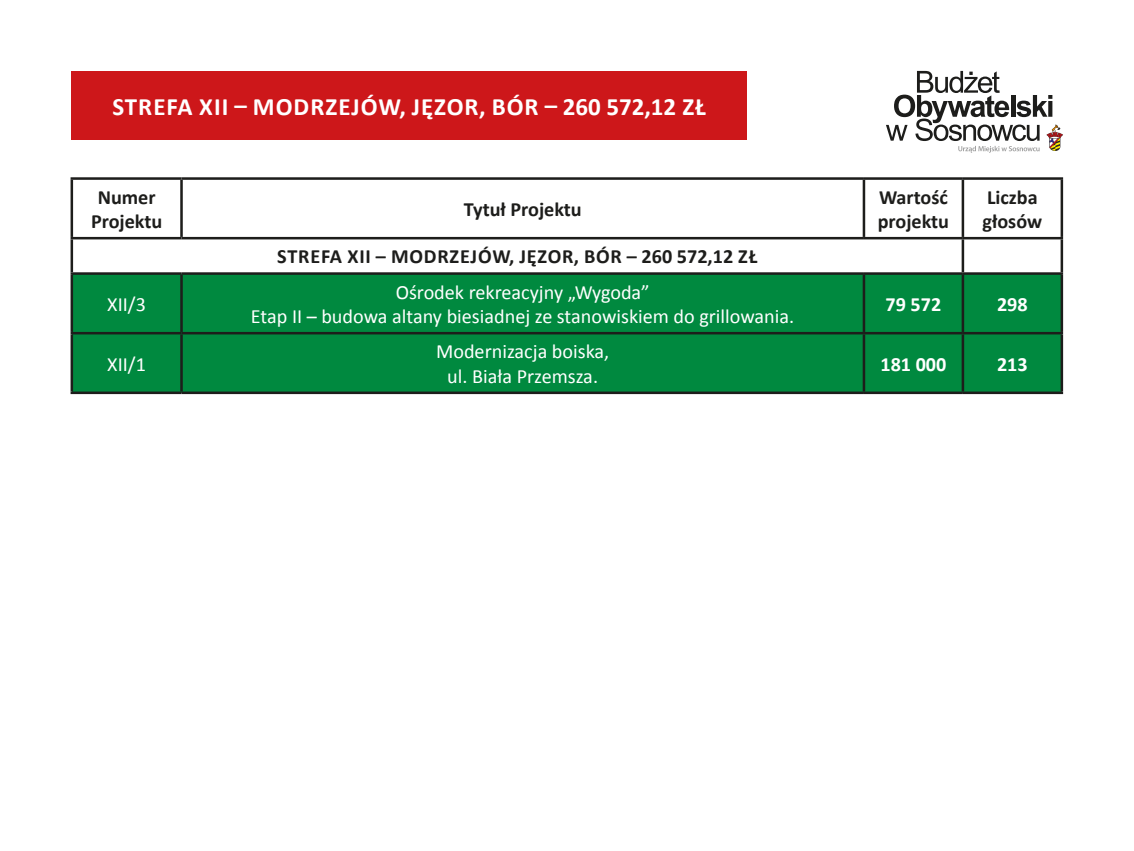
<style>
.page{position:relative;width:1134px;height:851px;background:#fff}
.page>*{position:absolute;margin:0;border:0;box-sizing:border-box;transform-origin:0 0}
.t1{font:700 25px "Calibri";letter-spacing:.04em;color:#fff}
.Styl_akapitowy_1{font:20.25px/24.2px "Calibri";color:#fff;text-align:center}
.Styl_akapitowy_1-2{font:700 20.25px "Calibri";letter-spacing:.04em;color:#1d1d1b}
.Styl_akapitowy_1-3{font:700 20.25px/24.2px "Calibri";color:#1d1d1b;text-align:center}
.t2{font:700 20.12px/24.2px "Calibri";color:#1d1d1b}
.Styl_akapitowy_1-4{font:700 20.12px "Calibri";color:#fff}
</style>
<div class="page">
<svg style="left:886px;top:71px;width:177px;height:82px"></svg>
<div style="left:71px;top:71px;width:676px;height:69px;background:#cd171a"></div>
<div style="left:73px;top:275px;width:987px;height:116px;background:#00893f"></div>
<hr style="left:71px;top:177px;width:110px;height:3px;background:#1d1d1b">
<hr style="left:71px;top:180px;width:2px;height:57px;background:#1d1d1b">
<hr style="left:181px;top:177px;width:683px;height:3px;background:#1d1d1b">
<hr style="left:180px;top:180px;width:3px;height:57px;background:#1d1d1b">
<hr style="left:864px;top:177px;width:99px;height:3px;background:#1d1d1b">
<hr style="left:863px;top:180px;width:2px;height:57px;background:#1d1d1b">
<hr style="left:963px;top:177px;width:100px;height:3px;background:#1d1d1b">
<hr style="left:962px;top:180px;width:2px;height:57px;background:#1d1d1b">
<hr style="left:1060px;top:180px;width:3px;height:57px;background:#1d1d1b">
<hr style="left:71px;top:237px;width:110px;height:2px;background:#1d1d1b">
<hr style="left:71px;top:239px;width:2px;height:33px;background:#1d1d1b">
<hr style="left:181px;top:237px;width:683px;height:2px;background:#1d1d1b">
<hr style="left:864px;top:237px;width:99px;height:2px;background:#1d1d1b">
<hr style="left:963px;top:237px;width:100px;height:2px;background:#1d1d1b">
<hr style="left:962px;top:239px;width:2px;height:33px;background:#1d1d1b">
<hr style="left:1060px;top:239px;width:3px;height:33px;background:#1d1d1b">
<hr style="left:71px;top:272px;width:110px;height:3px;background:#1d1d1b">
<hr style="left:71px;top:275px;width:2px;height:57px;background:#1d1d1b">
<hr style="left:181px;top:272px;width:683px;height:3px;background:#1d1d1b">
<hr style="left:180px;top:275px;width:3px;height:57px;background:#1d1d1b">
<hr style="left:864px;top:272px;width:99px;height:3px;background:#1d1d1b">
<hr style="left:863px;top:275px;width:2px;height:57px;background:#1d1d1b">
<hr style="left:963px;top:272px;width:100px;height:3px;background:#1d1d1b">
<hr style="left:962px;top:275px;width:2px;height:57px;background:#1d1d1b">
<hr style="left:1060px;top:275px;width:3px;height:57px;background:#1d1d1b">
<hr style="left:71px;top:332px;width:110px;height:2px;background:#1d1d1b">
<hr style="left:71px;top:334px;width:2px;height:57px;background:#1d1d1b">
<hr style="left:181px;top:332px;width:683px;height:2px;background:#1d1d1b">
<hr style="left:180px;top:334px;width:3px;height:57px;background:#1d1d1b">
<hr style="left:864px;top:332px;width:99px;height:2px;background:#1d1d1b">
<hr style="left:863px;top:334px;width:2px;height:57px;background:#1d1d1b">
<hr style="left:963px;top:332px;width:100px;height:2px;background:#1d1d1b">
<hr style="left:962px;top:334px;width:2px;height:57px;background:#1d1d1b">
<hr style="left:1060px;top:334px;width:3px;height:57px;background:#1d1d1b">
<hr style="left:71px;top:391px;width:110px;height:3px;background:#1d1d1b">
<hr style="left:181px;top:391px;width:683px;height:3px;background:#1d1d1b">
<hr style="left:864px;top:391px;width:99px;height:3px;background:#1d1d1b">
<hr style="left:963px;top:391px;width:100px;height:3px;background:#1d1d1b">
<p class="t1" style="left:112px;top:91px;width:595px">STREFA XII – MODRZEJÓW, JĘZOR, BÓR – 260 572,12 ZŁ</p>
<p class="Styl_akapitowy_1-3" style="left:91px;top:185px;width:73px">Numer<br>Projektu</p>
<p class="Styl_akapitowy_1-3" style="left:464px;top:197px;width:120px">Tytuł Projektu</p>
<p class="Styl_akapitowy_1-2" style="left:277px;top:244px;width:482px">STREFA XII – MODRZEJÓW, JĘZOR, BÓR – 260 572,12 ZŁ</p>
<p class="Styl_akapitowy_1" style="left:107px;top:292px;width:40px">XII/3</p>
<p class="Styl_akapitowy_1" style="left:251px;top:280px;width:545px">Ośrodek rekreacyjny „Wygoda”<br>Etap II – budowa altany biesiadnej ze stanowiskiem do grillowania.</p>
<p class="Styl_akapitowy_1" style="left:107px;top:352px;width:40px">XII/1</p>
<p class="Styl_akapitowy_1" style="left:436px;top:339px;width:175px">Modernizacja boiska,</p>
<p class="Styl_akapitowy_1" style="left:447px;top:364px;width:152px">ul. Biała Przemsza.</p>
<p class="t2" style="left:879px;top:185px;width:70px">Wartość</p>
<p class="t2" style="left:878px;top:209px;width:73px">projektu</p>
<p class="t2" style="left:982px;top:185px;width:61px">Liczba głosów</p>
<p class="Styl_akapitowy_1-4" style="left:885px;top:291px;width:57px">79 572</p>
<p class="Styl_akapitowy_1-4" style="left:997px;top:291px;width:32px">298</p>
<p class="Styl_akapitowy_1-4" style="left:880px;top:351px;width:67px">181 000</p>
<p class="Styl_akapitowy_1-4" style="left:997px;top:351px;width:32px">213</p>
</div>
